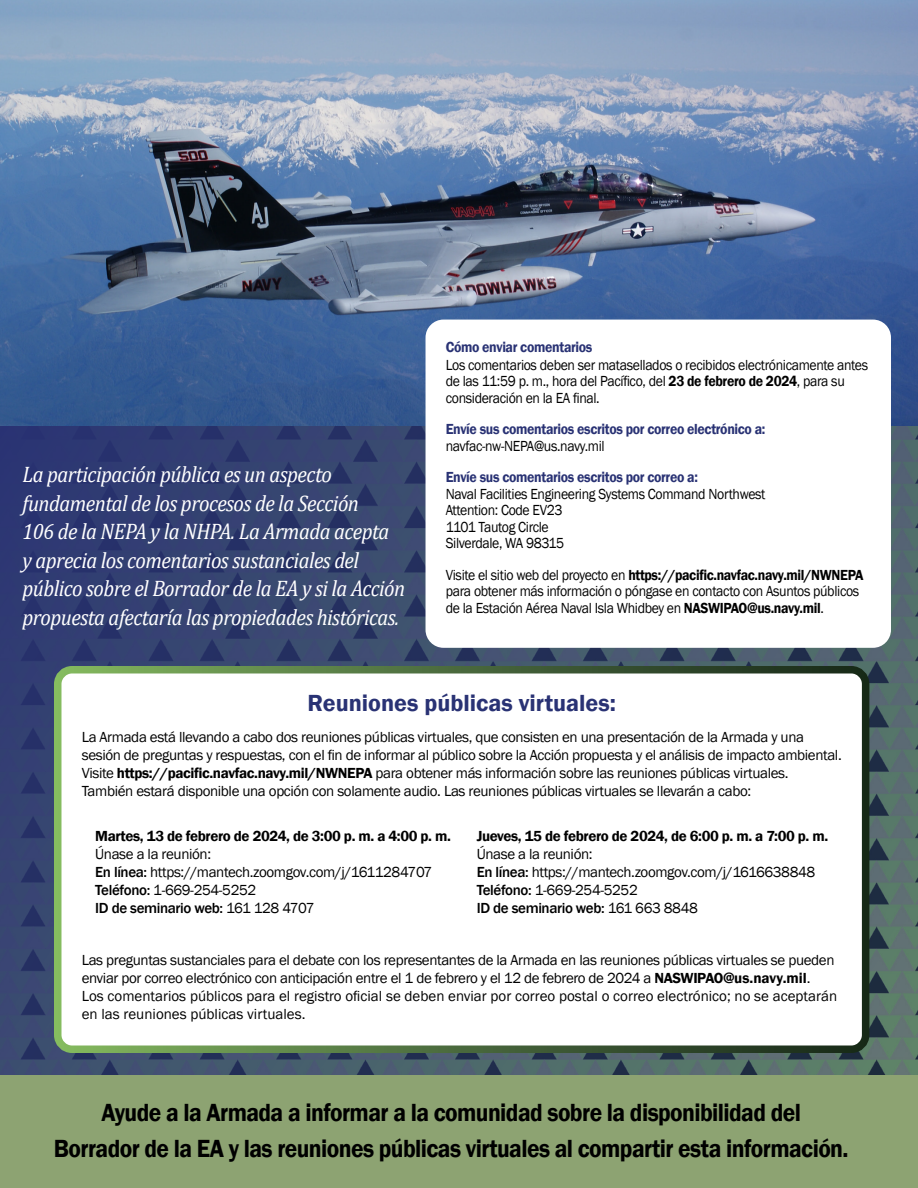
<style>
.page{position:relative;width:918px;height:1188px;background:#fff}
.page>*{position:absolute;margin:0;border:0;box-sizing:border-box;transform-origin:0 0}
.t1{font:600 25.5px/36px "Franklin Gothic";letter-spacing:-.025em;color:#000;text-align:center;scale:.92 1}
.t2{font:600 24px "Franklin Gothic";color:#293274}
.t3{font:italic 22.5px/28.5px "Cambria";letter-spacing:-.025em;color:#fff;scale:.92 1}
.Normal_Text{font:15px/18px "Franklin Gothic";letter-spacing:-.025em;color:#000}
.Normal_Text-2{font:15px/16.5px "Franklin Gothic";letter-spacing:-.025em;color:#000;scale:.92 1}
.Normal_Text-3{font:600 15px "Franklin Gothic";letter-spacing:-.025em;color:#293274;scale:.92 1}
.s1{font-weight:600}
.s2{font-weight:500}
</style>
<div class="page">
<img style="left:0;top:0;width:918px;height:1076px">
<div style="left:0;top:1076px;width:918px;height:112px;background:#8da372"></div>
<div style="left:58px;top:670px;width:808px;height:379px;background:#fff;border-radius:14px"></div>
<div style="left:54px;top:666px;width:815px;height:387px;border:8px solid #fff;border-radius:14px"></div>
<div style="left:426px;top:320px;width:465px;height:328px;background:#fff;border-radius:18px"></div>
<p class="t3" style="left:22px;top:459px;width:418px">La participación pública es un aspecto fundamental de los procesos de la Sección<br>106 de la NEPA y la NHPA. La Armada acepta<br>y aprecia los comentarios sustanciales del público sobre el Borrador de la EA y si la Acción propuesta afectaría las propiedades históricas.</p>
<p class="Normal_Text-3" style="left:446px;top:338px;width:161px">Cómo enviar comentarios</p>
<p class="Normal_Text-2" style="left:446px;top:357px;width:461px">Los comentarios deben ser matasellados o recibidos electrónicamente antes de las 11:59 p. m., hora del Pacífico, del <span class="s1">23 de febrero de 2024</span>, para su consideración en la EA final.</p>
<p class="Normal_Text-3" style="left:446px;top:420px;width:349px">Envíe sus comentarios escritos por correo electrónico a:</p>
<p class="Normal_Text-2" style="left:446px;top:438px;width:174px">navfac-nw-NEPA@us.navy.mil</p>
<p class="Normal_Text-3" style="left:446px;top:468px;width:276px">Envíe sus comentarios escritos por correo a:</p>
<p class="Normal_Text-2" style="left:446px;top:486px;width:349px">Naval Facilities Engineering Systems Command Northwest<br>Attention: Code EV23<br>1101 Tautog Circle<br>Silverdale, WA 98315</p>
<p class="Normal_Text-2" style="left:446px;top:567px;width:456px">Visite el sitio web del proyecto en <span class="s1">https://pacific.navfac.navy.mil/NWNEPA </span>para obtener más información o póngase en contacto con Asuntos públicos de la Estación Aérea Naval Isla Whidbey en <span class="s1">NASWIPAO@us.navy.mil</span>.</p>
<h1 class="t2" style="left:307px;top:688px;width:310px">Reuniones públicas virtuales:</h1>
<p class="Normal_Text" style="left:82px;top:728px;width:762px">La Armada está llevando a cabo dos reuniones públicas virtuales, que consisten en una presentación de la Armada y una sesión de preguntas y respuestas, con el fin de informar al público sobre la Acción propuesta y el análisis de impacto ambiental.<br>Visite <span class="s1">https://pacific.navfac.navy.mil/NWNEPA</span> para obtener más información sobre las reuniones públicas virtuales.<br>También estará disponible una opción con solamente audio. Las reuniones públicas virtuales se llevarán a cabo:</p>
<p class="Normal_Text" style="left:95px;top:828px;width:357px"><span class="s1">Martes, 13 de febrero de 2024, de 3:00 p. m. a 4:00 p. m.<br></span>Únase a la reunión:<br><span class="s2">En línea:</span> https://mantech.zoomgov.com/j/1611284707<br><span class="s2">Teléfono:</span> 1-669-254-5252<br><span class="s2">ID de seminario web:</span> 161 128 4707</p>
<p class="Normal_Text" style="left:477px;top:828px;width:353px"><span class="s1">Jueves, 15 de febrero de 2024, de 6:00 p. m. a 7:00 p. m.<br></span>Únase a la reunión:<br><span class="s2">En línea:</span> https://mantech.zoomgov.com/j/1616638848<br><span class="s2">Teléfono:</span> 1-669-254-5252<br><span class="s2">ID de seminario web:</span> 161 663 8848</p>
<p class="Normal_Text" style="left:82px;top:951px;width:757px">Las preguntas sustanciales para el debate con los representantes de la Armada en las reuniones públicas virtuales se pueden enviar por correo electrónico con anticipación entre el 1 de febrero y el 12 de febrero de 2024 a <span class="s1">NASWIPAO@us.navy.mil</span>.<br>Los comentarios públicos para el registro oficial se deben enviar por correo postal o correo electrónico; no se aceptarán en las reuniones públicas virtuales.</p>
<p class="t1" style="left:54px;top:1095px;width:865px">Ayude a la Armada a informar a la comunidad sobre la disponibilidad del<br>Borrador de la EA y las reuniones públicas virtuales al compartir esta información.</p>
</div>
